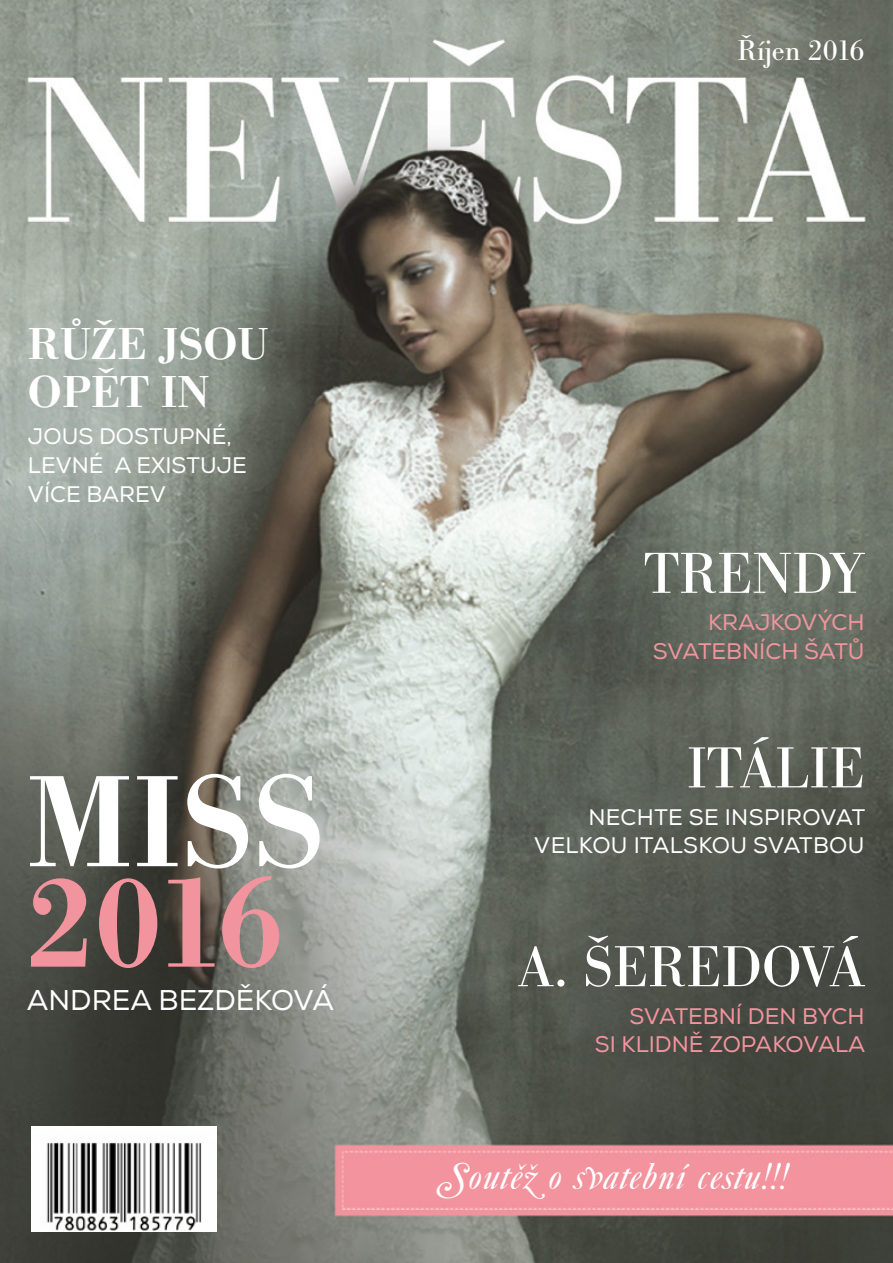
<style>
.page{position:relative;width:893px;height:1263px;background:#fff}
.page>*{position:absolute;margin:0;border:0;box-sizing:border-box;transform-origin:0 0}
.t1{font:135px "Bodoni Antiqua TOT Dem Bol";color:#fff}
.t2{font:135px "Bodoni Antiqua TOT Dem Bol";color:#f2949d}
.t3{font:60px "Bodoni Antiqua TOT";color:#fff}
.t4{font:46.5px/48px "Bodoni Antiqua TOT Dem Bol";color:#fff}
.t5{font:italic 39px "Caslon Swash DOT";letter-spacing:.04em;color:#fff}
.t6{font:30px "Bodoni Antiqua TOT";color:#fff}
.t7{font:28.5px "Nexa";color:#fff}
.t8{font:22.5px/28.5px "Nexa";color:#fff;text-align:right}
.t9{font:22.5px/28.5px "Nexa";color:#f2949d;text-align:right}
</style>
<div class="page">
<img style="left:0;top:0;width:893px;height:1263px">
<img style="left:32px;top:1127px;width:185px;height:104px">
<h3 class="t4" style="left:28px;top:321px;width:242px">RŮŽE JSOU<br>OPĚT IN</h3>
<p class="t8" style="left:28px;top:423px;width:220px;text-align:left">JOUS DOSTUPNÉ,<br>LEVNÉ A EXISTUJE<br>VÍCE BAREV</p>
<h1 class="t1" style="left:27px;top:748px;width:299px">MISS</h1>
<h1 class="t2" style="left:27px;top:848px;width:259px">2016</h1>
<p class="t7" style="left:27px;top:983px;width:309px">ANDREA BEZDĚKOVÁ</p>
<h3 class="t6" style="left:737px;top:34px;width:129px">Říjen 2016</h3>
<h2 class="t3" style="left:644px;top:541px;width:222px">TRENDY</h2>
<p class="t9" style="left:653px;top:609px;width:213px">KRAJKOVÝCH<br>SVATEBNÍCH ŠATŮ</p>
<h2 class="t3" style="left:687px;top:736px;width:179px">ITÁLIE</h2>
<p class="t8" style="left:534px;top:803px;width:332px">NECHTE SE INSPIROVAT<br>VELKOU ITALSKOU SVATBOU</p>
<h2 class="t3" style="left:518px;top:935px;width:348px">A. ŠEREDOVÁ</h2>
<p class="t9" style="left:595px;top:1002px;width:272px">SVATEBNÍ DEN BYCH<br>SI KLIDNĚ ZOPAKOVALA</p>
<h3 class="t5" style="left:441px;top:1156px;width:348px">Soutěž o svatební cestu!!!</h3>
</div>
